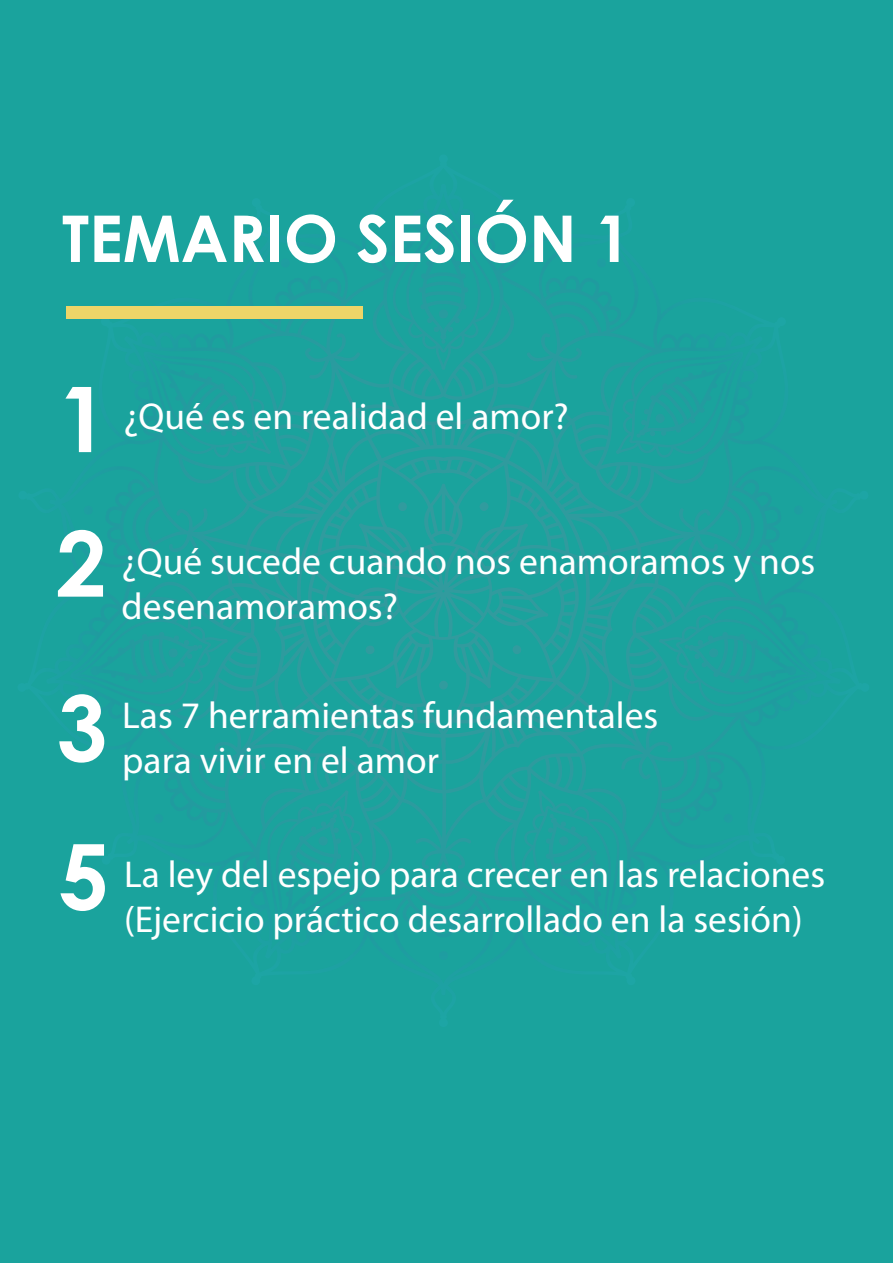
<style>
.page{position:relative;width:893px;height:1263px;background:#1aa39d}
.page>*{position:absolute;margin:0;border:0;box-sizing:border-box;transform-origin:0 0}
.t1{font:700 90.75px "Century Gothic";color:#fff}
.t2{font:700 64.5px "Century Gothic";color:#fff}
.t3{font:37.5px/45px "Myriad Pro";color:#fff}
</style>
<div class="page">
<svg style="left:66px;top:282px;width:377px;height:583px"></svg>
<div style="left:67px;top:306px;width:296px;height:12px;background:#eed568"></div>
<h2 class="t2" style="left:62px;top:197px;width:570px">TEMARIO SESIÓN 1</h2>
<h1 class="t1" style="left:58px;top:361px;width:52px">1</h1>
<p class="t3" style="left:123px;top:394px;width:447px">¿Qué es en realidad el amor?</p>
<h1 class="t1" style="left:56px;top:505px;width:52px">2</h1>
<p class="t3" style="left:122px;top:538px;width:695px">¿Qué sucede cuando nos enamoramos y nos desenamoramos?</p>
<h1 class="t1" style="left:57px;top:670px;width:52px">3</h1>
<p class="t3" style="left:122px;top:692px;width:538px">Las 7 herramientas fundamentales para vivir en el amor</p>
<h1 class="t1" style="left:58px;top:818px;width:52px">5</h1>
<p class="t3" style="left:124px;top:851px;width:703px">La ley del espejo para crecer en las relaciones (Ejercicio práctico desarrollado en la sesión)</p>
</div>
